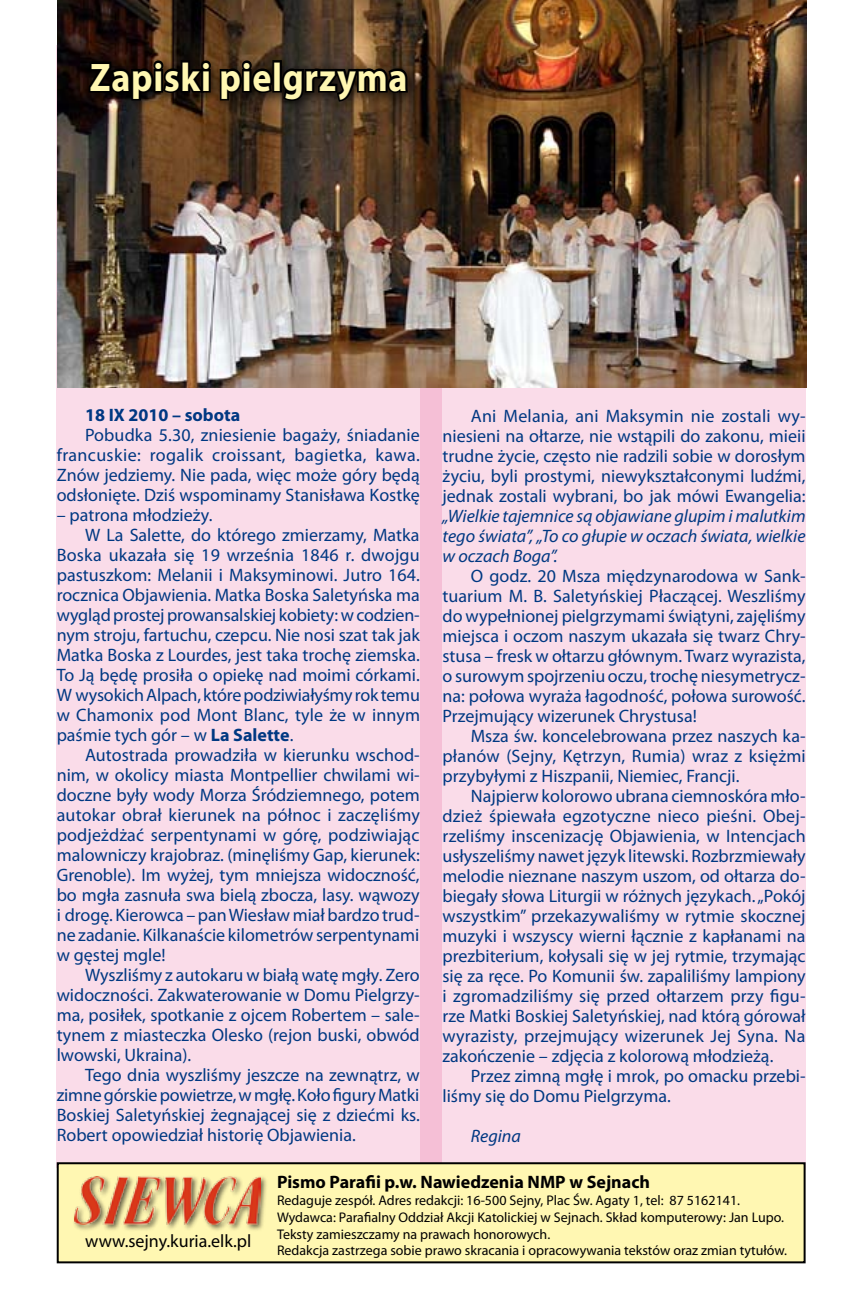
<style>
.page{position:relative;width:851px;height:1304px;background:#fff}
.page>*{position:absolute;margin:0;border:0;box-sizing:border-box;transform-origin:0 0}
.t1{font:700 40px "Myriad Pro";letter-spacing:.02em;color:#fff7b2;scale:.9 1}
.t2{font:18px/20px "Myriad Pro";color:#003882;text-align:justify}
.t3{font:italic 18px/20px "Myriad Pro";color:#003882;text-align:justify}
.t4{font:700 18px "Myriad Pro";color:#000}
.t5{font:18px "Myriad Pro";color:#000}
.t6{font:700 18px "Myriad Pro";color:#003882}
.t7{font:14px/16.8px "Myriad Pro";color:#000}
.s1{font-weight:700}
</style>
<div class="page">
<div style="left:388px;top:79px;width:84px;height:1123px;background:#f5bfd6"></div>
<div style="left:442px;top:45px;width:363px;height:1125px;background:#fadce9"></div>
<div style="left:57px;top:45px;width:363px;height:1123px;background:#fadce9"></div>
<div style="left:58px;top:1163px;width:746px;height:99px;background:#fff7b2"></div>
<div style="left:57px;top:1162px;width:748px;height:101px;border:2px solid #000"></div>
<div style="left:72px;top:1173px;width:196px;height:59px;background:#000;opacity:.6"></div>
<img style="left:75px;top:1176px;width:185px;height:49px">
<img style="left:58px;top:0;width:748px;height:388px">
<div style="left:79px;top:50px;width:343px;height:66px;background:#000;opacity:.75"></div>
<svg style="left:87px;top:58px;width:121px;height:103px;background:#3b2a1b"></svg>
<div style="left:201px;top:69px;width:10px;height:24px;border:4px solid #000"></div>
<div style="left:201px;top:60px;width:10px;height:11px;border:4px solid #000;border-radius:50%"></div>
<div style="left:242px;top:60px;width:10px;height:11px;border:4px solid #000;border-radius:50%"></div>
<svg style="left:218px;top:67px;width:56px;height:94px;background:#352314"></svg>
<div style="left:272px;top:60px;width:10px;height:33px;border:4px solid #000"></div>
<svg style="left:280px;top:66px;width:130px;height:111px;background:#3d2d1f"></svg>
<h1 class="t1" style="left:90px;top:51px;width:354px">Zapiski pielgrzyma</h1>
<p class="t6" style="left:85px;top:403px;width:157px">18 IX 2010 – sobota</p>
<p class="t2" style="left:57px;top:425px;width:364px;text-indent:28px">Pobudka 5.30, zniesienie bagaży, śniadanie francuskie: rogalik croissant, bagietka, kawa.<br>Znów jedziemy. Nie pada, więc może góry będą odsłonięte. Dziś wspominamy Stanisława Kostkę</p>
<p class="t2" style="left:57px;top:505px;width:157px">– patrona młodzieży.</p>
<p class="t2" style="left:85px;top:525px;width:336px">W La Salette, do którego zmierzamy, Matka</p>
<p class="t2" style="left:57px;top:545px;width:364px">Boska ukazała się 19 września 1846 r. dwojgu</p>
<p class="t2" style="left:57px;top:565px;width:364px">pastuszkom: Melanii i Maksyminowi. Jutro 164.</p>
<p class="t2" style="left:57px;top:585px;width:364px">rocznica Objawienia. Matka Boska Saletyńska ma</p>
<p class="t2" style="left:57px;top:605px;width:364px">wygląd prostej prowansalskiej kobiety: w codzien-</p>
<p class="t2" style="left:57px;top:625px;width:364px">nym stroju, fartuchu, czepcu. Nie nosi szat tak jak</p>
<p class="t2" style="left:57px;top:645px;width:364px">Matka Boska z Lourdes, jest taka trochę ziemska.</p>
<p class="t2" style="left:57px;top:665px;width:364px">To Ją będę prosiła o opiekę nad moimi córkami.</p>
<p class="t2" style="left:57px;top:685px;width:365px">W wysokich Alpach, które podziwiałyśmy rok temu</p>
<p class="t2" style="left:57px;top:705px;width:365px">w Chamonix pod Mont Blanc, tyle że w innym</p>
<p class="t2" style="left:57px;top:725px;width:238px">paśmie tych gór – w <span class="s1">La Salette</span>.</p>
<p class="t2" style="left:85px;top:745px;width:336px">Autostrada prowadziła w kierunku wschod-</p>
<p class="t2" style="left:57px;top:765px;width:364px">nim, w okolicy miasta Montpellier chwilami wi-</p>
<p class="t2" style="left:57px;top:785px;width:364px">doczne były wody Morza Śródziemnego, potem</p>
<p class="t2" style="left:57px;top:805px;width:364px">autokar obrał kierunek na północ i zaczęliśmy</p>
<p class="t2" style="left:57px;top:825px;width:364px">podjeżdżać serpentynami w górę, podziwiając</p>
<p class="t2" style="left:57px;top:845px;width:364px">malowniczy krajobraz. (minęliśmy Gap, kierunek:</p>
<p class="t2" style="left:57px;top:865px;width:364px">Grenoble). Im wyżej, tym mniejsza widoczność,</p>
<p class="t2" style="left:57px;top:885px;width:364px">bo mgła zasnuła swa bielą zbocza, lasy. wąwozy</p>
<p class="t2" style="left:57px;top:905px;width:364px">i drogę. Kierowca – pan Wiesław miał bardzo trud-</p>
<p class="t2" style="left:57px;top:925px;width:364px">ne zadanie. Kilkanaście kilometrów serpentynami</p>
<p class="t2" style="left:57px;top:945px;width:110px">w gęstej mgle!</p>
<p class="t2" style="left:85px;top:965px;width:336px">Wyszliśmy z autokaru w białą watę mgły. Zero</p>
<p class="t2" style="left:57px;top:985px;width:364px">widoczności. Zakwaterowanie w Domu Pielgrzy-</p>
<p class="t2" style="left:57px;top:1005px;width:364px">ma, posiłek, spotkanie z ojcem Robertem – sale-</p>
<p class="t2" style="left:57px;top:1025px;width:364px">tynem z miasteczka Olesko (rejon buski, obwód</p>
<p class="t2" style="left:57px;top:1045px;width:136px">lwowski, Ukraina).</p>
<p class="t2" style="left:85px;top:1065px;width:336px">Tego dnia wyszliśmy jeszcze na zewnątrz, w</p>
<p class="t2" style="left:57px;top:1085px;width:364px">zimne górskie powietrze, w mgłę. Koło figury Matki</p>
<p class="t2" style="left:57px;top:1105px;width:364px">Boskiej Saletyńskiej żegnającej się z dziećmi ks.</p>
<p class="t2" style="left:57px;top:1125px;width:300px">Robert opowiedział historię Objawienia.</p>
<p class="t2" style="left:442px;top:405px;width:364px;text-indent:28px">Ani Melania, ani Maksymin nie zostali wy&shy;niesieni na ołtarze, nie wstąpili do zakonu, mieii trudne życie, często nie radzili sobie w dorosłym życiu, byli prostymi, niewykształconymi ludźmi, jednak zostali wybrani, bo jak mówi Ewangelia:</p>
<p class="t3" style="left:442px;top:505px;width:364px">„Wielkie tajemnice są objawiane glupim i malutkim tego świata”, „To co głupie w oczach świata, wielkie w oczach Boga”.</p>
<p class="t2" style="left:442px;top:565px;width:364px;text-indent:28px">O godz. 20 Msza międzynarodowa w Sank&shy;tuarium M. B. Saletyńskiej Płaczącej. Weszliśmy do wypełnionej pielgrzymami świątyni, zajęliśmy miejsca i oczom naszym ukazała się twarz Chry&shy;stusa – fresk w ołtarzu głównym. Twarz wyrazista, o surowym spojrzeniu oczu, trochę niesymetrycz&shy;na: połowa wyraża łagodność, połowa surowość.<br>Przejmujący wizerunek Chrystusa!</p>
<p class="t2" style="left:442px;top:725px;width:365px;text-indent:28px">Msza św. koncelebrowana przez naszych ka&shy;płanów (Sejny, Kętrzyn, Rumia) wraz z księżmi przybyłymi z Hiszpanii, Niemiec, Francji.</p>
<p class="t2" style="left:442px;top:785px;width:365px;text-indent:28px">Najpierw kolorowo ubrana ciemnoskóra mło&shy;dzież śpiewała egzotyczne nieco pieśni. Obej&shy;rzeliśmy inscenizację Objawienia, w Intencjach usłyszeliśmy nawet język litewski. Rozbrzmiewały melodie nieznane naszym uszom, od ołtarza do&shy;biegały słowa Liturgii w różnych językach. „Pokój wszystkim” przekazywaliśmy w rytmie skocznej muzyki i wszyscy wierni łącznie z kapłanami na prezbiterium, kołysali się w jej rytmie, trzymając się za ręce. Po Komunii św. zapaliliśmy lampiony i zgromadziliśmy się przed ołtarzem przy figu&shy;rze Matki Boskiej Saletyńskiej, nad którą górował wyrazisty, przejmujący wizerunek Jej Syna. Na zakończenie – zdjęcia z kolorową młodzieżą.</p>
<p class="t2" style="left:442px;top:1065px;width:364px;text-indent:28px">Przez zimną mgłę i mrok, po omacku przebi&shy;liśmy się do Domu Pielgrzyma.</p>
<p class="t3" style="left:471px;top:1125px;width:52px">Regina</p>
<p class="t5" style="left:85px;top:1229px;width:168px">www.sejny.kuria.elk.pl</p>
<p class="t4" style="left:277px;top:1170px;width:374px">Pismo Parafii p.w. Nawiedzenia NMP w Sejnach</p>
<p class="t7" style="left:277px;top:1192px;width:511px">Redaguje zespół. Adres redakcji: 16-500 Sejny, Plac Św. Agaty 1, tel: 87 5162141.<br>Wydawca: Parafialny Oddział Akcji Katolickiej w Sejnach. Skład komputerowy: Jan Lupo.<br>Teksty zamieszczamy na prawach honorowych.<br>Redakcja zastrzega sobie prawo skracania i opracowywania tekstów oraz zmian tytułów.</p>
</div>
